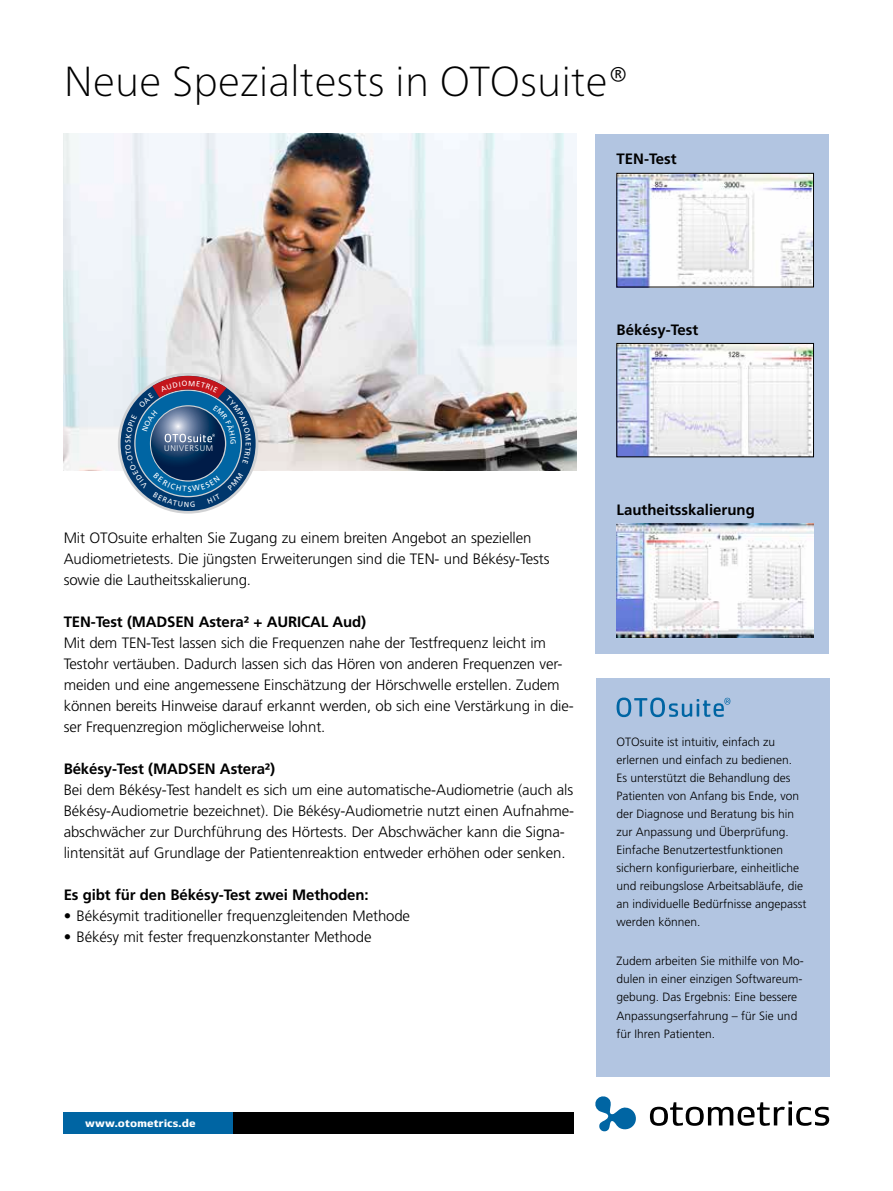
<style>
.page{position:relative;width:893px;height:1191px;background:#fff}
.page>*{position:absolute;margin:0;border:0;box-sizing:border-box;transform-origin:0 0}
.t1{font:100 42px "Frutiger Neue LT Pro";color:#000}
.t2{font:300 15px/21px "Frutiger LT Std";letter-spacing:-.01em;color:#000}
.t3{font:700 15px "Frutiger LT Std";letter-spacing:-.01em;color:#000}
.t4{font:700 15px "Frutiger";color:#000}
.t5{font:300 12px/18px "Frutiger";color:#000}
.t6{font:700 10.5px "Olic";letter-spacing:.02em;color:#fff}
.t7{font:300 8.25px "Frutiger LT Std";letter-spacing:.085em;color:#fff}
.t8{font:7.35px "Frutiger";color:#fff}
</style>
<div class="page">
<img style="left:64px;top:134px;width:513px;height:336px">
<div style="left:596px;top:678px;width:234px;height:399px;background:#b2c5e1"></div>
<div style="left:595px;top:134px;width:234px;height:520px;background:#b2c5e1"></div>
<img style="left:619px;top:175px;width:193px;height:110px">
<div style="left:617px;top:173px;width:197px;height:114px;border:1px solid #000"></div>
<img style="left:619px;top:345px;width:193px;height:110px">
<div style="left:617px;top:343px;width:197px;height:114px;border:1px solid #000"></div>
<div style="left:64px;top:1112px;width:170px;height:21px;background:#0065a3"></div>
<div style="left:234px;top:1112px;width:340px;height:21px;background:#000"></div>
<svg style="left:617px;top:697px;width:113px;height:20px"></svg>
<svg style="left:650px;top:1101px;width:179px;height:24px"></svg>
<svg style="left:595px;top:1096px;width:41px;height:35px"></svg>
<img style="left:617px;top:523px;width:197px;height:114px">
<svg style="left:121px;top:376px;width:135px;height:135px;background:#507195"></svg>
<h1 class="t1" style="left:64px;top:56px;width:566px">Neue Spezialtests in OTOsuite®</h1>
<p class="t4" style="left:617px;top:150px;width:62px">TEN-Test</p>
<p class="t7" style="left:164px;top:443px;width:50px">UNIVERSUM</p>
<p class="t8" style="left:253px;top:442px;width:6px;rotate:90deg">E</p>
<p class="t2" style="left:64px;top:527px;width:487px">Mit OTOsuite erhalten Sie Zugang zu einem breiten Angebot an speziellen<br>Audiometrietests. Die jüngsten Erweiterungen sind die TEN- und Békésy-Tests sowie die Lautheitsskalierung.</p>
<p class="t3" style="left:64px;top:613px;width:304px">TEN-Test (MADSEN Astera² + AURICAL Aud)</p>
<p class="t2" style="left:64px;top:632px;width:511px">Mit dem TEN-Test lassen sich die Frequenzen nahe der Testfrequenz leicht im Testohr vertäuben. Dadurch lassen sich das Hören von anderen Frequenzen ver&shy;meiden und eine angemessene Einschätzung der Hörschwelle erstellen. Zudem können bereits Hinweise darauf erkannt werden, ob sich eine Verstärkung in die&shy;ser Frequenzregion möglicherweise lohnt.</p>
<p class="t3" style="left:64px;top:760px;width:213px">Békésy-Test (MADSEN Astera²)</p>
<p class="t2" style="left:64px;top:779px;width:512px">Bei dem Békésy-Test handelt es sich um eine automatische-Audiometrie (auch als Békésy-Audiometrie bezeichnet). Die Békésy-Audiometrie nutzt einen Aufnahme&shy;abschwächer zur Durchführung des Hörtests. Der Abschwächer kann die Signa&shy;lintensität auf Grundlage der Patientenreaktion entweder erhöhen oder senken.</p>
<p class="t3" style="left:64px;top:886px;width:306px">Es gibt für den Békésy-Test zwei Methoden:</p>
<p class="t2" style="left:64px;top:905px;width:348px">• Békésymit traditioneller frequenzgleitenden Methode</p>
<p class="t2" style="left:64px;top:926px;width:309px">• Békésy mit fester frequenzkonstanter Methode</p>
<p class="t6" style="left:85px;top:1116px;width:112px">www.otometrics.de</p>
<p class="t4" style="left:617px;top:321px;width:83px">Békésy-Test</p>
<p class="t3" style="left:617px;top:501px;width:140px">Lautheitsskalierung</p>
<p class="t5" style="left:617px;top:733px;width:192px">OTOsuite ist intuitiv, einfach zu erlernen und einfach zu bedienen.<br>Es unterstützt die Behandlung des Patienten von Anfang bis Ende, von der Diagnose und Beratung bis hin zur Anpassung und Überprüfung.<br>Einfache Benutzertestfunktionen sichern konfigurierbare, einheitliche und reibungslose Arbeitsabläufe, die an individuelle Bedürfnisse angepasst werden können.</p>
<p class="t5" style="left:617px;top:952px;width:189px">Zudem arbeiten Sie mithilfe von Mo&shy;dulen in einer einzigen Softwareum&shy;gebung. Das Ergebnis: Eine bessere<br>Anpassungserfahrung – für Sie und für Ihren Patienten.</p>
</div>
